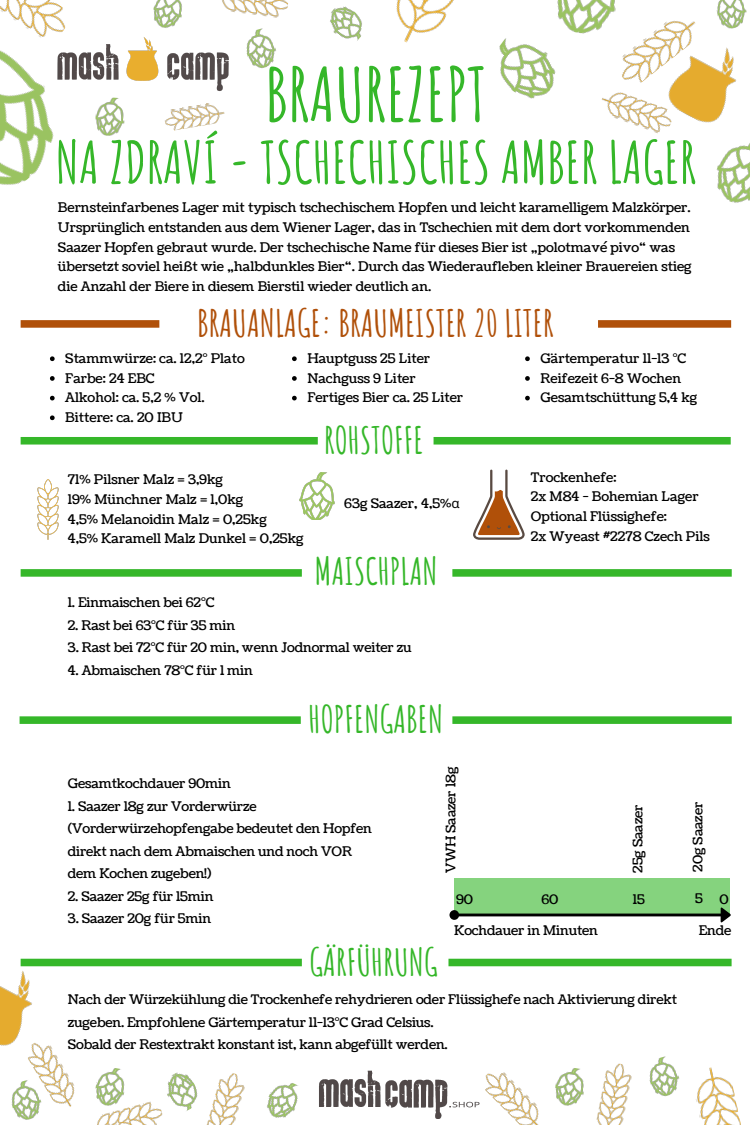
<style>
.page{position:relative;width:750px;height:1125px;background:#fff}
.page>*{position:absolute;margin:0;border:0;box-sizing:border-box;transform-origin:0 0}
.t1{font:700 73.75px "Amatic SC";color:#35b729}
.t2{font:700 57.5px "Amatic SC";color:#35b729}
.t3{font:700 36.88px "Amatic SC";color:#35b729}
.t4{font:700 36.88px "Amatic SC";color:#b05009}
.t5{font:13.25px/19.8px "Coustard";color:#000}
.s1{font-family:"Noto Sans"}
</style>
<div class="page">
<img style="left:299px;top:473px;width:36px;height:47px">
<img style="left:499px;top:38px;width:57px;height:61px">
<img style="left:6px;top:0;width:44px;height:2px">
<img style="left:675px;top:47px;width:61px;height:76px">
<img style="left:246px;top:28px;width:30px;height:41px">
<img style="left:549px;top:0;width:67px;height:39px">
<img style="left:0;top:2px;width:66px;height:183px">
<img style="left:612px;top:8px;width:92px;height:82px">
<img style="left:396px;top:0;width:58px;height:43px">
<img style="left:165px;top:103px;width:60px;height:28px">
<img style="left:601px;top:87px;width:74px;height:47px">
<img style="left:716px;top:143px;width:34px;height:60px">
<img style="left:95px;top:99px;width:30px;height:37px">
<img style="left:153px;top:0;width:29px;height:28px">
<img style="left:716px;top:0;width:31px;height:29px">
<img style="left:222px;top:0;width:66px;height:18px">
<img style="left:330px;top:6px;width:32px;height:35px">
<img style="left:11px;top:1086px;width:27px;height:34px">
<img style="left:97px;top:1101px;width:65px;height:24px">
<img style="left:319px;top:1071px;width:159px;height:48px">
<img style="left:478px;top:1072px;width:61px;height:53px">
<img style="left:696px;top:1067px;width:45px;height:58px">
<img style="left:267px;top:1083px;width:31px;height:35px">
<img style="left:555px;top:1068px;width:29px;height:38px">
<img style="left:649px;top:1056px;width:31px;height:41px">
<img style="left:23px;top:1086px;width:52px;height:27px">
<img style="left:95px;top:1068px;width:33px;height:40px">
<img style="left:160px;top:1072px;width:38px;height:43px">
<img style="left:596px;top:1063px;width:36px;height:62px">
<img style="left:206px;top:1073px;width:39px;height:52px">
<img style="left:37px;top:479px;width:22px;height:60px">
<img style="left:48px;top:29px;width:181px;height:70px">
<img style="left:0;top:958px;width:94px;height:128px">
<svg style="left:473px;top:470px;width:52px;height:70px"></svg>
<svg style="left:292px;top:356px;width:5px;height:5px"></svg>
<svg style="left:292px;top:376px;width:5px;height:5px"></svg>
<svg style="left:292px;top:396px;width:5px;height:4px"></svg>
<svg style="left:21px;top:320px;width:138px;height:8px"></svg>
<svg style="left:598px;top:320px;width:133px;height:8px"></svg>
<div style="left:21px;top:959px;width:281px;height:7px;background:#35b729"></div>
<div style="left:448px;top:959px;width:284px;height:7px;background:#35b729"></div>
<svg style="left:21px;top:437px;width:297px;height:8px"></svg>
<svg style="left:434px;top:437px;width:297px;height:8px"></svg>
<svg style="left:21px;top:569px;width:281px;height:8px"></svg>
<svg style="left:452px;top:569px;width:280px;height:8px"></svg>
<svg style="left:20px;top:716px;width:281px;height:8px"></svg>
<svg style="left:452px;top:716px;width:280px;height:8px"></svg>
<svg style="left:525px;top:356px;width:5px;height:5px"></svg>
<svg style="left:525px;top:376px;width:5px;height:5px"></svg>
<svg style="left:525px;top:396px;width:5px;height:4px"></svg>
<svg style="left:50px;top:356px;width:5px;height:5px"></svg>
<svg style="left:50px;top:376px;width:5px;height:5px"></svg>
<svg style="left:50px;top:396px;width:5px;height:4px"></svg>
<svg style="left:50px;top:415px;width:5px;height:5px"></svg>
<div style="left:454px;top:878px;width:276px;height:38px;background:#85d37e"></div>
<svg style="left:449px;top:907px;width:282px;height:15px"></svg>
<h1 class="t1" style="left:265px;top:47px;width:223px">BRAUREZEPT</h1>
<h2 class="t2" style="left:55px;top:125px;width:642px">NA ZDRAVÍ - TSCHECHISCHES AMBER LAGER</h2>
<p class="t5" style="left:58px;top:198px;width:635px">Bernsteinfarbenes Lager mit typisch tschechischem Hopfen und leicht karamelligem Malzkörper.<br>Ursprünglich entstanden aus dem Wiener Lager, das in Tschechien mit dem dort vorkommenden Saazer Hopfen gebraut wurde. Der tschechische Name für dieses Bier ist „polotmavé pivo“ was übersetzt soviel heißt wie „halbdunkles Bier“. Durch das Wiederaufleben kleiner Brauereien stieg die Anzahl der Biere in diesem Bierstil wieder deutlich an.</p>
<h3 class="t4" style="left:197px;top:300px;width:358px">BRAUANLAGE: BRAUMEISTER 20 LITER</h3>
<p class="t5" style="left:65px;top:349px;width:181px">Stammwürze: ca. 12,2° Plato<br>Farbe: 24 EBC<br>Alkohol: ca. 5,2 % Vol.<br>Bittere: ca. 20 IBU</p>
<p class="t5" style="left:307px;top:349px;width:157px">Hauptguss 25 Liter<br>Nachguss 9 Liter<br>Fertiges Bier ca. 25 Liter</p>
<h3 class="t3" style="left:324px;top:416px;width:101px">ROHSTOFFE</h3>
<p class="t5" style="left:68px;top:470px;width:237px">71% Pilsner Malz = 3,9kg<br>19% Münchner Malz = 1,0kg<br>4,5% Melanoidin Malz = 0,25kg<br>4,5% Karamell Malz Dunkel = 0,25kg</p>
<p class="t5" style="left:344px;top:494px;width:117px">63g Saazer, 4,5%<span class="s1">α</span></p>
<h3 class="t3" style="left:315px;top:548px;width:124px">MAISCHPLAN</h3>
<p class="t5" style="left:68px;top:593px;width:148px">1. Einmaischen bei 62°C</p>
<p class="t5" style="left:68px;top:616px;width:169px">2. Rast bei 63°C für 35 min</p>
<p class="t5" style="left:68px;top:638px;width:345px">3. Rast bei 72°C für 20 min, wenn Jodnormal weiter zu</p>
<p class="t5" style="left:68px;top:661px;width:187px">4. Abmaischen 78°C für 1 min</p>
<h3 class="t3" style="left:309px;top:696px;width:136px">HOPFENGABEN</h3>
<p class="t5" style="left:540px;top:349px;width:158px">Gärtemperatur 11-13 °C<br>Reifezeit 6-8 Wochen<br>Gesamtschüttung 5,4 kg</p>
<p class="t5" style="left:531px;top:468px;width:180px">Trockenhefe:<br>2x M84 - Bohemian Lager<br>Optional Flüssighefe:<br>2x Wyeast #2278 Czech Pils</p>
<p class="t5" style="left:68px;top:774px;width:164px">Gesamtkochdauer 90min</p>
<p class="t5" style="left:68px;top:795px;width:306px;line-height:22.5px">1. Saazer 18g zur Vorderwürze (Vorderwürzehopfengabe bedeutet den Hopfen direkt nach dem Abmaischen und noch VOR dem Kochen zugeben!)</p>
<p class="t5" style="left:68px;top:887px;width:147px">2. Saazer 25g für 15min</p>
<p class="t5" style="left:68px;top:909px;width:145px">3. Saazer 20g für 5min</p>
<h3 class="t3" style="left:310px;top:938px;width:130px">GÄRFÜHRUNG</h3>
<p class="t5" style="left:441px;top:873px;width:107px;rotate:-90deg">VWH Saazer 18g</p>
<p class="t5" style="left:628px;top:873px;width:70px;rotate:-90deg">25g Saazer</p>
<p class="t5" style="left:688px;top:872px;width:71px;rotate:-90deg">20g Saazer</p>
<p class="t5" style="left:456px;top:890px;width:18px">90</p>
<p class="t5" style="left:695px;top:889px;width:9px">5</p>
<p class="t5" style="left:720px;top:890px;width:11px">0</p>
<p class="t5" style="left:541px;top:890px;width:18px">60</p>
<p class="t5" style="left:633px;top:890px;width:13px">15</p>
<p class="t5" style="left:454px;top:921px;width:145px">Kochdauer in Minuten</p>
<p class="t5" style="left:699px;top:921px;width:34px">Ende</p>
<p class="t5" style="left:68px;top:989px;width:611px;line-height:22.5px">Nach der Würzekühlung die Trockenhefe rehydrieren oder Flüssighefe nach Aktivierung direkt zugeben. Empfohlene Gärtemperatur 11-13°C Grad Celsius.<br>Sobald der Restextrakt konstant ist, kann abgefüllt werden.</p>
</div>
